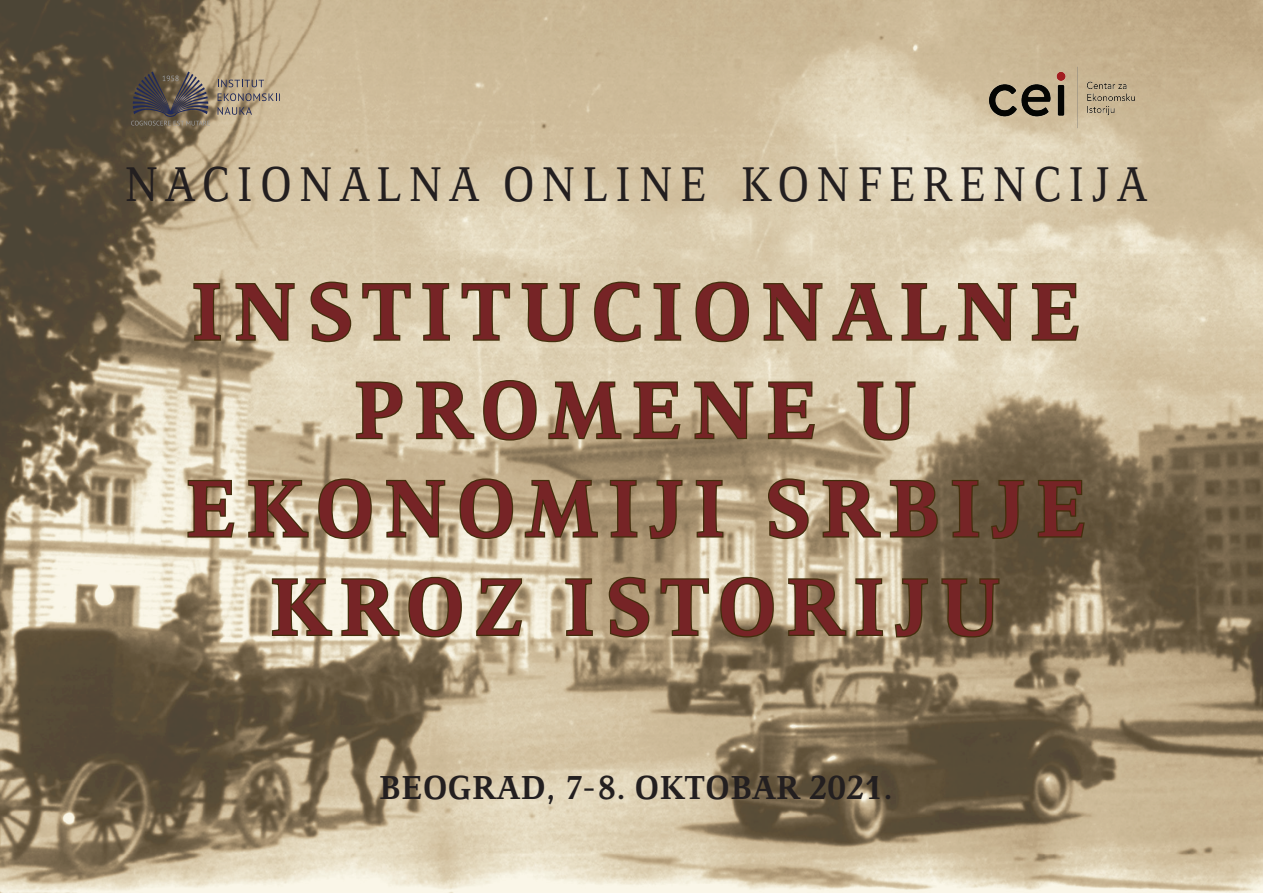
<style>
.page{position:relative;width:1263px;height:893px;background:#fff}
.page>*{position:absolute;margin:0;border:0;box-sizing:border-box;transform-origin:0 0}
.t1{font:700 82.05px/98.4px "Resavska BG";letter-spacing:.115em;color:#762426;text-align:center}
.t2{font:50.1px "Resavska BG";letter-spacing:.135em;color:#231f20;scale:.91 1}
.t3{font:700 34.2px "Resavska BG";letter-spacing:.015em;color:#231f20}
</style>
<div class="page">
<img style="left:0;top:0;width:1263px;height:893px">
<svg style="left:192px;top:282px;width:30px;height:60px;background:#968363"></svg>
<svg style="left:234px;top:282px;width:62px;height:60px;background:#af9e7f"></svg>
<svg style="left:309px;top:280px;width:43px;height:63px;background:#b5a586"></svg>
<svg style="left:361px;top:282px;width:51px;height:60px;background:#bbac8e"></svg>
<svg style="left:421px;top:282px;width:30px;height:60px;background:#b6a789"></svg>
<svg style="left:460px;top:282px;width:51px;height:60px;background:#bfb195"></svg>
<svg style="left:520px;top:282px;width:61px;height:61px;background:#b9a98b"></svg>
<svg style="left:593px;top:280px;width:50px;height:63px;background:#bbab8c"></svg>
<svg style="left:652px;top:282px;width:30px;height:60px;background:#b3a384"></svg>
<svg style="left:694px;top:280px;width:56px;height:63px;background:#b8a889"></svg>
<svg style="left:762px;top:282px;width:62px;height:60px;background:#b4a485"></svg>
<svg style="left:831px;top:282px;width:62px;height:60px;background:#baab8c"></svg>
<svg style="left:900px;top:282px;width:48px;height:60px;background:#c2b598"></svg>
<svg style="left:957px;top:282px;width:62px;height:60px;background:#b9ab8e"></svg>
<svg style="left:1030px;top:282px;width:50px;height:60px;background:#b4a588"></svg>
<svg style="left:354px;top:380px;width:50px;height:60px;background:#b8a98b"></svg>
<svg style="left:415px;top:380px;width:61px;height:60px;background:#b9aa8d"></svg>
<svg style="left:482px;top:379px;width:56px;height:63px;background:#bdaf92"></svg>
<svg style="left:547px;top:380px;width:76px;height:60px;background:#b1a081"></svg>
<svg style="left:632px;top:380px;width:50px;height:60px;background:#a99878"></svg>
<svg style="left:693px;top:380px;width:62px;height:60px;background:#a69474"></svg>
<svg style="left:767px;top:380px;width:49px;height:60px;background:#a79575"></svg>
<svg style="left:856px;top:380px;width:61px;height:62px;background:#baaa8c"></svg>
<svg style="left:186px;top:479px;width:50px;height:60px;background:#a69679"></svg>
<svg style="left:247px;top:479px;width:63px;height:60px;background:#aa9a7b"></svg>
<svg style="left:317px;top:477px;width:56px;height:63px;background:#a69576"></svg>
<svg style="left:385px;top:479px;width:62px;height:60px;background:#a69475"></svg>
<svg style="left:458px;top:477px;width:56px;height:63px;background:#ae9c7c"></svg>
<svg style="left:523px;top:479px;width:76px;height:60px;background:#9d8967"></svg>
<svg style="left:608px;top:479px;width:31px;height:60px;background:#8b7655"></svg>
<svg style="left:648px;top:479px;width:36px;height:61px;background:#8f7a58"></svg>
<svg style="left:694px;top:479px;width:31px;height:60px;background:#a28f6f"></svg>
<svg style="left:767px;top:477px;width:43px;height:63px;background:#af9f80"></svg>
<svg style="left:821px;top:479px;width:61px;height:60px;background:#ad9b7c"></svg>
<svg style="left:888px;top:479px;width:51px;height:60px;background:#7e6b4d"></svg>
<svg style="left:950px;top:479px;width:31px;height:60px;background:#5f4f33"></svg>
<svg style="left:990px;top:479px;width:36px;height:61px;background:#594930"></svg>
<svg style="left:1036px;top:479px;width:50px;height:60px;background:#58482d"></svg>
<svg style="left:271px;top:577px;width:63px;height:60px;background:#b9ac94"></svg>
<svg style="left:340px;top:577px;width:61px;height:60px;background:#baad94"></svg>
<svg style="left:407px;top:576px;width:56px;height:63px;background:#bbad93"></svg>
<svg style="left:475px;top:577px;width:49px;height:60px;background:#b0a185"></svg>
<svg style="left:564px;top:577px;width:30px;height:60px;background:#af9e80"></svg>
<svg style="left:607px;top:576px;width:44px;height:63px;background:#95805e"></svg>
<svg style="left:659px;top:577px;width:51px;height:60px;background:#a69473"></svg>
<svg style="left:719px;top:576px;width:56px;height:63px;background:#9e8c6e"></svg>
<svg style="left:787px;top:577px;width:61px;height:60px;background:#9d8c6f"></svg>
<svg style="left:854px;top:577px;width:30px;height:60px;background:#b4a487"></svg>
<svg style="left:893px;top:577px;width:37px;height:62px;background:#827256"></svg>
<svg style="left:940px;top:577px;width:61px;height:62px;background:#625136"></svg>
<svg style="left:131px;top:72px;width:79px;height:54px;background:#615852"></svg>
<svg style="left:218px;top:80px;width:46px;height:7px"></svg>
<svg style="left:218px;top:93px;width:62px;height:8px"></svg>
<svg style="left:218px;top:107px;width:34px;height:8px"></svg>
<img style="left:968px;top:62px;width:195px;height:69px">
<p class="t2" style="left:124px;top:156px;width:1126px">NACIONALNA ONLINE KONFERENCIJA</p>
<p class="t1" style="left:185px;top:263px;width:903px">INSTITUCIONALNE<br>PROMENE U<br>EKONOMIJI SRBI JE<br>KROZ ISTORIJU</p>
<p class="t3" style="left:379px;top:768px;width:515px">BEOGRAD, 7- 8. OKTOBAR 2021.</p>
</div>
